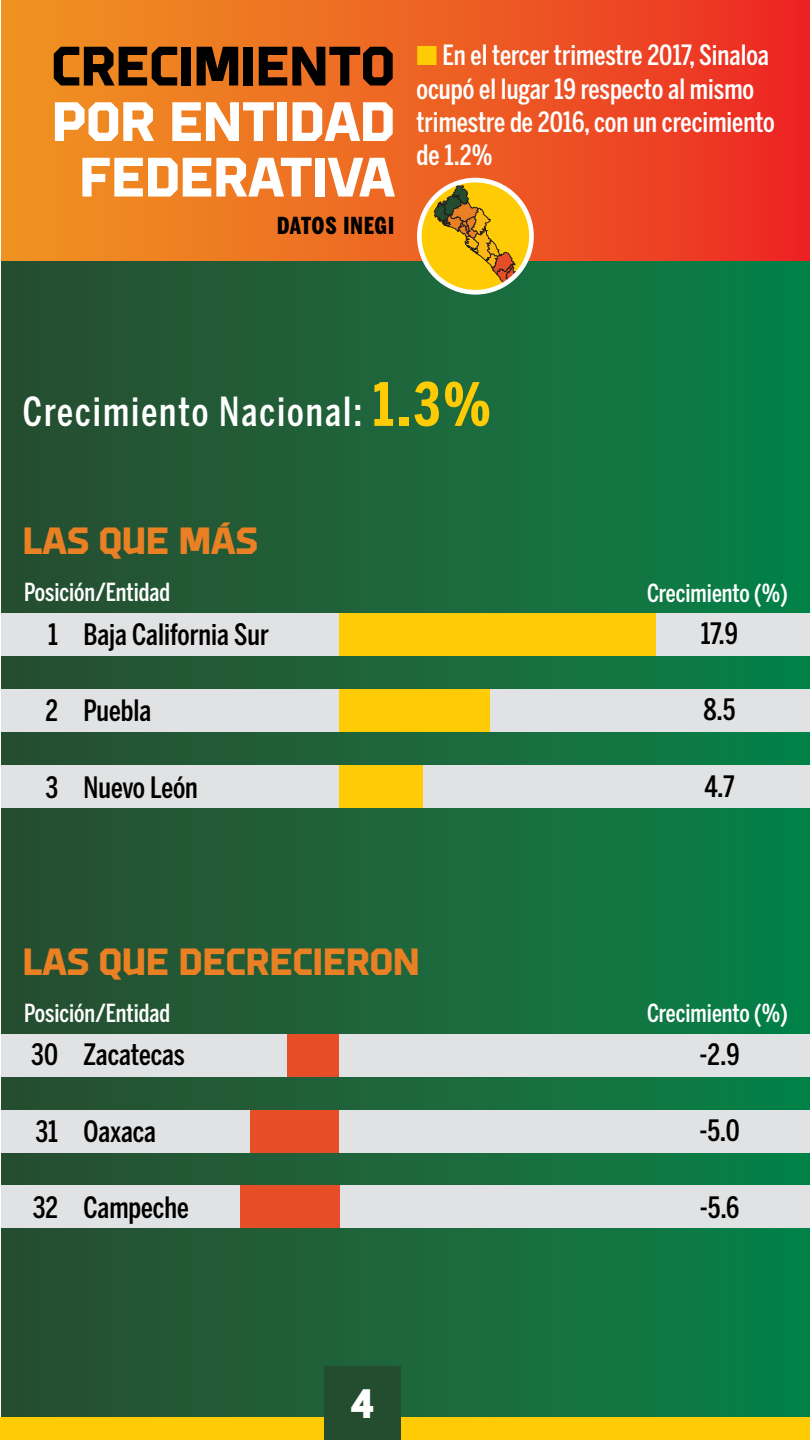
<style>
.page{position:relative;width:810px;height:1440px;background:#fff}
.page>*{position:absolute;margin:0;border:0;box-sizing:border-box;transform-origin:0 0}
.t1{font:800 57px/55.5px "Brooklyn";color:#fff;text-align:center}
.t2{font:800 57px "Brooklyn";color:#000}
.t3{font:800 42.3px "Brooklyn";color:#fff}
.t4{font:500 39.75px "Benton Sans Comp";letter-spacing:.05em;color:#fff}
.t5{font:800 39px "Brooklyn";color:#ea8024}
.t6{font:500 29.25px "Benton Sans Comp";color:#000}
.t7{font:500 27.75px/33.3px "Benton Sans Comp";color:#fff}
.t8{font:500 24.75px "Benton Sans Comp";color:#fff}
.t9{font:900 23.25px "Benton Sans Comp";letter-spacing:.04em;color:#000}
.s1{color:#ffcb05}
.s2{font-weight:700;font-size:59.18px;color:#ffcb05}
</style>
<div class="page">
<div style="left:2px;top:1px;width:808px;height:1417px;background:linear-gradient(to right,#2b4c30,#088248)"></div>
<div style="left:2px;top:1px;width:808px;height:260px;background:linear-gradient(to right,#ef9921,#ec2b25)"></div>
<div style="left:1px;top:613px;width:809px;height:43px;background:#e1e2e3"></div>
<div style="left:1px;top:1034px;width:809px;height:43px;background:#e1e2e3"></div>
<div style="left:1px;top:689px;width:809px;height:43px;background:#e1e2e3"></div>
<div style="left:1px;top:1110px;width:809px;height:43px;background:#e1e2e3"></div>
<div style="left:1px;top:765px;width:809px;height:43px;background:#e1e2e3"></div>
<div style="left:1px;top:1185px;width:809px;height:43px;background:#e1e2e3"></div>
<div style="left:339px;top:613px;width:317px;height:43px;background:#ffcb05"></div>
<div style="left:339px;top:689px;width:151px;height:43px;background:#ffcb05"></div>
<div style="left:339px;top:765px;width:83px;height:42px;background:#ffcb05"></div>
<div style="left:288px;top:1034px;width:51px;height:43px;background:#e54e26"></div>
<div style="left:251px;top:1110px;width:88px;height:42px;background:#e54e26"></div>
<div style="left:240px;top:1186px;width:99px;height:42px;background:#e54e26"></div>
<svg style="left:419px;top:180px;width:113px;height:112px"></svg>
<svg style="left:433px;top:184px;width:94px;height:108px;background:#d5a921"></svg>
<div style="left:417px;top:178px;width:117px;height:117px;border:5px solid #fff;border-radius:50%"></div>
<div style="left:0;top:1418px;width:810px;height:22px;background:#ffcb05"></div>
<div style="left:324px;top:1366px;width:76px;height:74px;background:#244d30"></div>
<h1 class="t2" style="left:51px;top:38px;width:345px">CRECIMIENTO</h1>
<h1 class="t1" style="left:52px;top:96px;width:344px">POR ENTIDAD<br>FEDERATIVA</h1>
<p class="t9" style="left:277px;top:213px;width:119px">DATOS INEGI</p>
<p class="t7" style="left:417px;top:39px;width:360px"><span class="s1">■</span> En el tercer trimestre 2017, Sinaloa ocupó el lugar 19 respecto al mismo trimestre de 2016, con un crecimiento de 1.2%</p>
<h3 class="t4" style="left:23px;top:389px;width:469px">Crecimiento Nacional: <span class="s2">1.3%</span></h3>
<h3 class="t5" style="left:23px;top:522px;width:236px">LAS QUE MÁS</h3>
<p class="t8" style="left:24px;top:578px;width:148px">Posición/Entidad</p>
<p class="t8" style="left:647px;top:578px;width:142px">Crecimiento (%)</p>
<p class="t6" style="left:48px;top:617px;width:11px">1</p>
<p class="t6" style="left:84px;top:617px;width:187px">Baja California Sur</p>
<p class="t6" style="left:701px;top:617px;width:39px">17.9</p>
<p class="t6" style="left:46px;top:694px;width:14px">2</p>
<p class="t6" style="left:84px;top:694px;width:69px">Puebla</p>
<p class="t6" style="left:703px;top:693px;width:34px">8.5</p>
<p class="t6" style="left:45px;top:770px;width:14px">3</p>
<p class="t6" style="left:84px;top:770px;width:116px">Nuevo León</p>
<p class="t6" style="left:704px;top:770px;width:32px">4.7</p>
<h3 class="t5" style="left:23px;top:942px;width:399px">LAS QUE DECRECIERON</h3>
<p class="t8" style="left:24px;top:999px;width:148px">Posición/Entidad</p>
<p class="t8" style="left:647px;top:999px;width:142px">Crecimiento (%)</p>
<p class="t6" style="left:31px;top:1038px;width:28px">30</p>
<p class="t6" style="left:84px;top:1038px;width:103px">Zacatecas</p>
<p class="t6" style="left:700px;top:1037px;width:41px">-2.9</p>
<p class="t6" style="left:35px;top:1114px;width:24px">31</p>
<p class="t6" style="left:84px;top:1114px;width:74px">Oaxaca</p>
<p class="t6" style="left:699px;top:1114px;width:42px">-5.0</p>
<p class="t6" style="left:33px;top:1191px;width:27px">32</p>
<p class="t6" style="left:84px;top:1191px;width:107px">Campeche</p>
<p class="t6" style="left:700px;top:1190px;width:41px">-5.6</p>
<h2 class="t3" style="left:350px;top:1383px;width:25px">4</h2>
</div>
